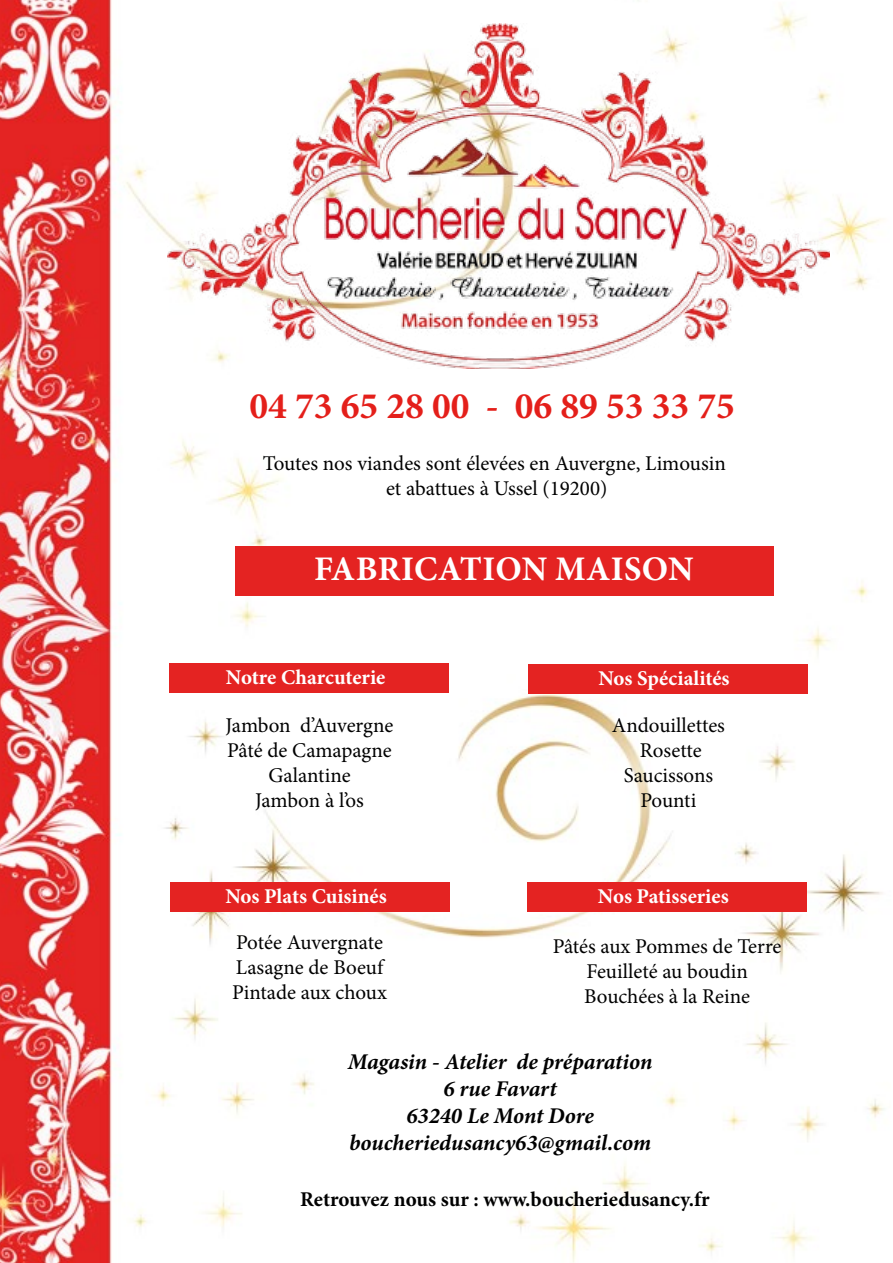
<style>
.page{position:relative;width:893px;height:1263px;background:#fff}
.page>*{position:absolute;margin:0;border:0;box-sizing:border-box;transform-origin:0 0}
.t1{font:700 37.5px "Minion Pro";color:#e41f1a}
.t2{font:700 34.5px "Minion Pro";letter-spacing:.01em;color:#fff}
.t3{font:italic 700 22.5px/27px "Minion Pro";color:#000;text-align:center}
.t4{font:21px/25.2px "Minion Pro";letter-spacing:-.005em;color:#000;text-align:center}
.t5{font:700 21px "Minion Pro";color:#fff}
.t6{font:700 21px "Minion Pro";color:#000}
</style>
<div class="page">
<img style="left:0;top:0;width:885px;height:1263px">
<img style="left:168px;top:23px;width:661px;height:345px">
<div style="left:236px;top:546px;width:538px;height:50px;background:#e42322"></div>
<div style="left:170px;top:663px;width:279px;height:30px;background:#e42322"></div>
<div style="left:528px;top:664px;width:279px;height:30px;background:#e42322"></div>
<div style="left:170px;top:882px;width:279px;height:30px;background:#e42322"></div>
<div style="left:527px;top:882px;width:279px;height:30px;background:#e42322"></div>
<h1 class="t1" style="left:249px;top:380px;width:487px">04 73 65 28 00 - 06 89 53 33 75</h1>
<p class="t4" style="left:263px;top:451px;width:464px">Toutes nos viandes sont élevées en Auvergne, Limousin et abattues à Ussel (19200)</p>
<h2 class="t2" style="left:314px;top:544px;width:381px">Fabrication maison</h2>
<p class="t5" style="left:226px;top:662px;width:161px">Notre Charcuterie</p>
<p class="t5" style="left:598px;top:663px;width:133px">Nos Spécialités</p>
<p class="t4" style="left:226px;top:713px;width:169px">Jambon d’Auvergne<br>Pâté de Camapagne<br>Galantine<br>Jambon à l’os</p>
<p class="t4" style="left:612px;top:713px;width:115px">Andouillettes<br>Rosette<br>Saucissons<br>Pounti</p>
<p class="t5" style="left:225px;top:881px;width:163px">Nos Plats Cuisinés</p>
<p class="t5" style="left:598px;top:881px;width:132px">Nos Patisseries</p>
<p class="t4" style="left:232px;top:929px;width:156px;text-align:left">Potée Auvergnate<br>Lasagne de Boeuf<br>Pintade aux choux</p>
<p class="t4" style="left:553px;top:934px;width:230px">Pâtés aux Pommes de Terre<br>Feuilleté au boudin<br>Bouchées à la Reine</p>
<p class="t3" style="left:348px;top:1048px;width:306px">Magasin - Atelier de préparation<br>6 rue Favart<br>63240 Le Mont Dore boucheriedusancy63@gmail.com</p>
<p class="t6" style="left:300px;top:1185px;width:411px">Retrouvez nous sur : www.boucheriedusancy.fr</p>
</div>
